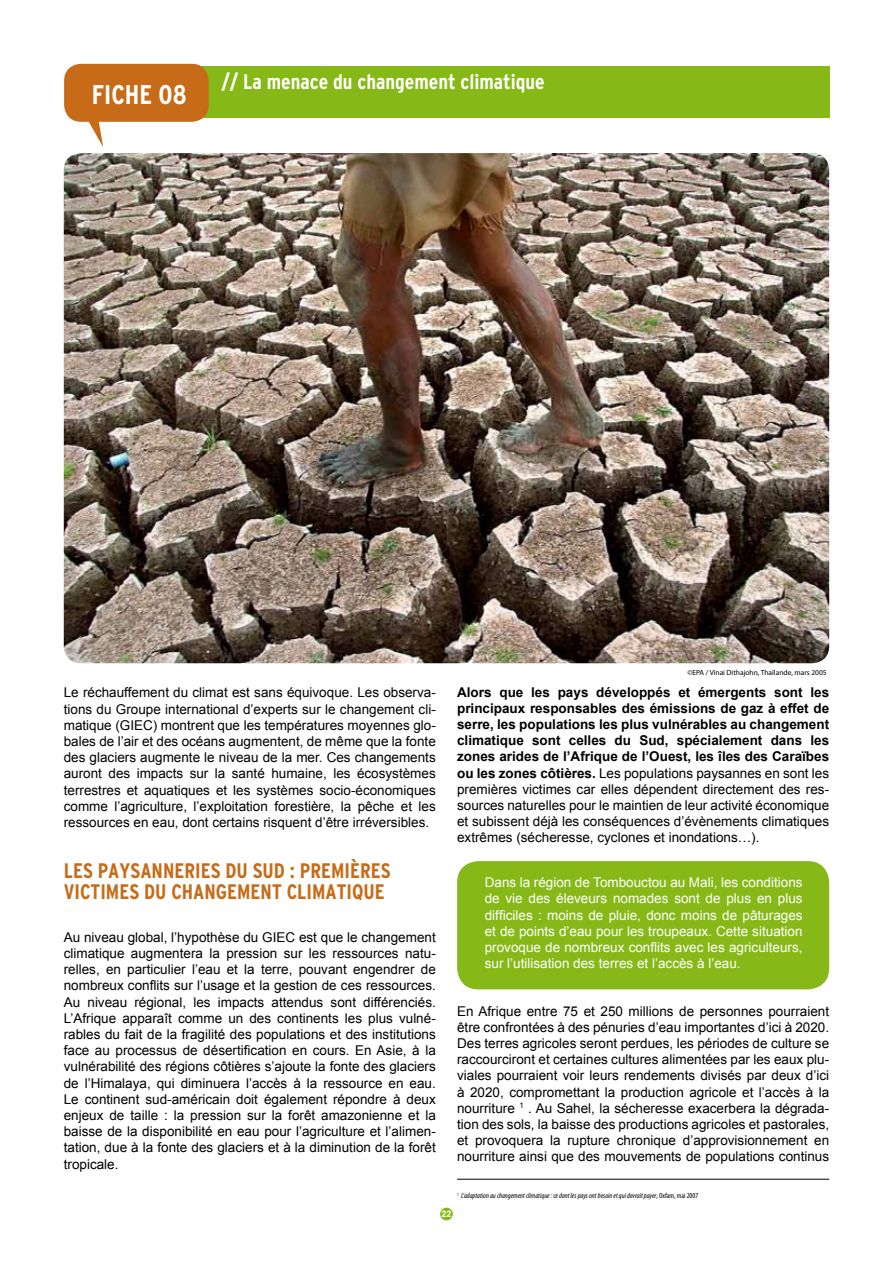
<style>
.page{position:relative;width:893px;height:1263px;background:#fff}
.page>*{position:absolute;margin:0;border:0;box-sizing:border-box;transform-origin:0 0}
.t1{font:700 condensed 27px "Interstate";color:#fff}
.t2{font:700 condensed 21px "Interstate";color:#c76b18}
.t3{font:700 condensed 21px "Interstate";color:#fff}
.t4{font:13.5px/16.2px "Arial";color:#000;text-align:justify}
.t5{font:700 13.5px/16.2px "Arial";color:#000;text-align:justify}
.t6{font:13.5px/16.2px "Arial";color:#fff;text-align:justify}
.t7{font:700 9px "Arial";color:#fff}
.t8{font:italic condensed 7.5px "Myriad Pro";color:#000}
.t9{font:7.5px "Myriad Pro";color:#000}
.s1{font-weight:400}
.s2{font-style:normal}
</style>
<div class="page">
<div style="left:440px;top:1207px;width:13px;height:13px;background:#86b918;border-radius:50%"></div>
<img style="left:64px;top:153px;width:765px;height:510px">
<div style="left:175px;top:66px;width:654px;height:52px;background:#86b918"></div>
<div style="left:64px;top:64px;width:145px;height:58px;background:#c76b18;border-radius:17px"></div>
<svg style="left:86px;top:121px;width:17px;height:26px"></svg>
<div style="left:457px;top:861px;width:372px;height:128px;background:#86b918;border-radius:21px"></div>
<hr style="left:457px;top:1179px;width:372px;height:1px;background:#000">
<h1 class="t1" style="left:92px;top:79px;width:97px">FICHE 08</h1>
<h2 class="t3" style="left:221px;top:70px;width:325px">// LA MENACE DU CHANGEMENT CLIMATIQUE</h2>
<p class="t9" style="left:687px;top:668px;width:141px">©EPA / Vinai Dithajohn, Thaïlande, mars 2005</p>
<p class="t4" style="left:64px;top:685px;width:374px">Le réchauffement du climat est sans équivoque. Les observa&shy;tions du Groupe international d’experts sur le changement cli&shy;matique (GIEC) montrent que les températures moyennes glo&shy;bales de l’air et des océans augmentent, de même que la fonte des glaciers augmente le niveau de la mer. Ces changements auront des impacts sur la santé humaine, les écosystèmes terrestres et aquatiques et les systèmes socio-économiques comme l’agriculture, l’exploitation forestière, la pêche et les ressources en eau, dont certains risquent d’être irréversibles.</p>
<h2 class="t2" style="left:64px;top:859px;width:248px">LES PAYSANNERIES DU SUD : PREM</h2>
<h2 class="t2" style="left:345px;top:859px;width:27px">IÈRES</h2>
<h2 class="t2" style="left:64px;top:880px;width:54px">VICTIMES</h2>
<h2 class="t2" style="left:144px;top:880px;width:220px">DU CHANGEMENT CLIMATIQUE</h2>
<p class="t4" style="left:64px;top:929px;width:374px">Au niveau global, l’hypothèse du GIEC est que le changement climatique augmentera la pression sur les ressources natu&shy;relles, en particulier l’eau et la terre, pouvant engendrer de nombreux conflits sur l’usage et la gestion de ces ressources.<br>Au niveau régional, les impacts attendus sont différenciés.<br>L’Afrique apparaît comme un des continents les plus vulné&shy;rables du fait de la fragilité des populations et des institutions face au processus de désertification en cours. En Asie, à la vulnérabilité des régions côtières s’ajoute la fonte des glaciers de l’Himalaya, qui diminuera l’accès à la ressource en eau.<br>Le continent sud-américain doit également répondre à deux enjeux de taille : la pression sur la forêt amazonienne et la baisse de la disponibilité en eau pour l’agriculture et l’alimen&shy;tation, due à la fonte des glaciers et à la diminution de la forêt tropicale.</p>
<p class="t5" style="left:457px;top:684px;width:374px">Alors que les pays développés et émergents sont les principaux responsables des émissions de gaz à effet de serre, les populations les plus vulnérables au changement climatique sont celles du Sud, spécialement dans les zones arides de l’Afrique de l’Ouest, les îles des Caraïbes ou les zones côtières. <span class="s1">Les populations paysannes en sont les premières victimes car elles dépendent directement des res&shy;sources naturelles pour le maintien de leur activité économique et subissent déjà les conséquences d’évènements climatiques extrêmes (sécheresse, cyclones et inondations…).</span></p>
<p class="t6" style="left:485px;top:874px;width:319px">Dans la région de Tombouctou au Mali, les conditions de vie des éleveurs nomades sont de plus en plus difficiles : moins de pluie, donc moins de pâturages et de points d’eau pour les troupeaux. Cette situation provoque de nombreux conflits avec les agriculteurs, sur l’utilisation des terres et l’accès à l’eau.</p>
<p class="t4" style="left:457px;top:1003px;width:374px">En Afrique entre 75 et 250 millions de personnes pourraient être confrontées à des pénuries d’eau importantes d’ici à 2020.<br>Des terres agricoles seront perdues, les périodes de culture se raccourciront et certaines cultures alimentées par les eaux plu&shy;viales pourraient voir leurs rendements divisés par deux d’ici à 2020, compromettant la production agricole et l’accès à la nourriture <sup>1</sup> . Au Sahel, la sécheresse exacerbera la dégrada&shy;tion des sols, la baisse des productions agricoles et pastorales, et provoquera la rupture chronique d’approvisionnement en nourriture ainsi que des mouvements de populations continus</p>
<p class="t8" style="left:457px;top:1191px;width:243px"><sup>1</sup> L’adaptation au changement climatique : ce dont les pays ont besoin et qui devrait payer<span class="s2">, Oxfam, mai 2007</span></p>
<p class="t7" style="left:441px;top:1208px;width:12px">22</p>
</div>
